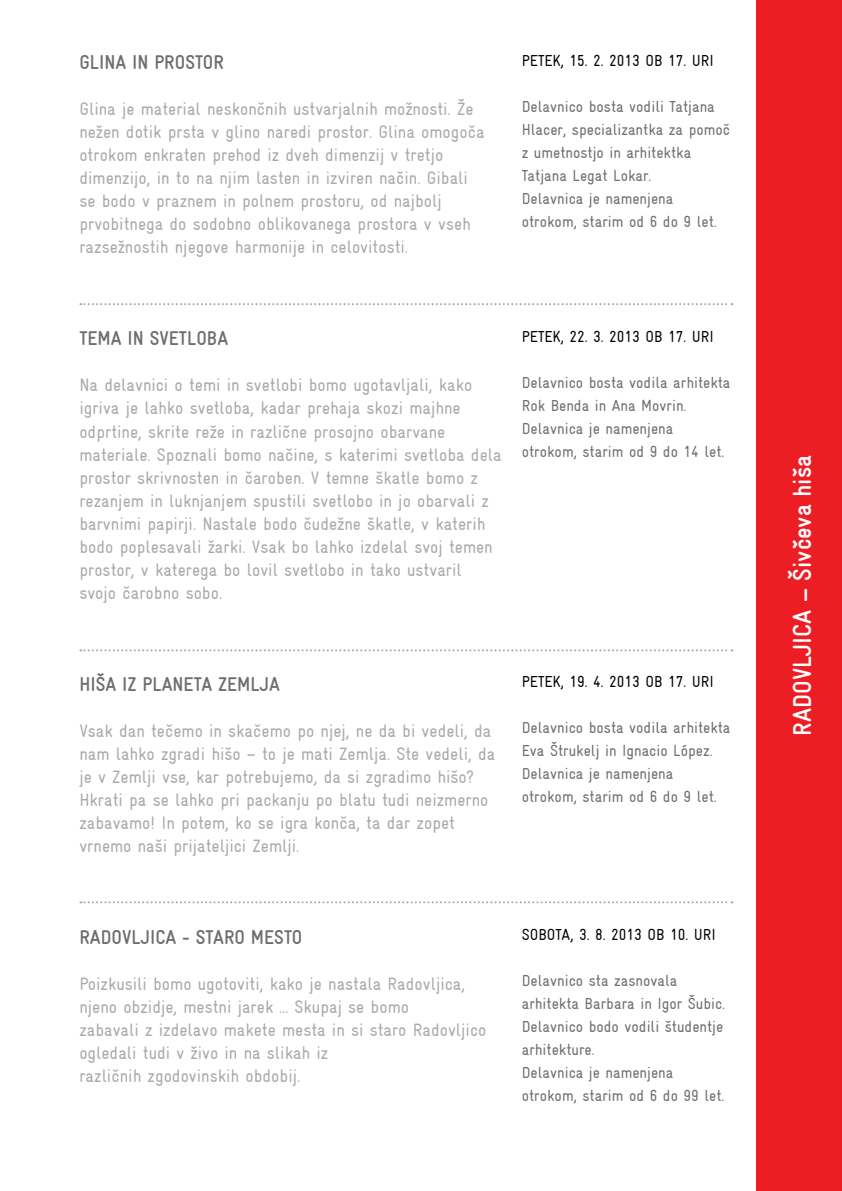
<style>
.page{position:relative;width:842px;height:1191px;background:#fff}
.page>*{position:absolute;margin:0;border:0;box-sizing:border-box;transform-origin:0 0}
.t1{font:700 26px "Gravur Condensed";color:#fff}
.t2{font:700 20px "Gravur Condensed";color:#6d6e71}
.t3{font:18px/23px "Gravur Condensed";color:#a7a9ac}
.t4{font:16px/23px "Gravur Condensed";color:#6d6e71}
.t5{font:16px "Gravur Condensed";color:#000}
</style>
<div class="page">
<div style="left:757px;top:0;width:85px;height:1191px;background:#ed1d24"></div>
<svg style="left:80px;top:649px;width:652px;height:2px"></svg>
<svg style="left:80px;top:303px;width:652px;height:2px"></svg>
<svg style="left:80px;top:901px;width:652px;height:2px"></svg>
<p class="t2" style="left:79px;top:51px;width:146px">GLINA IN PROSTOR</p>
<p class="t3" style="left:79px;top:98px;width:407px">Glina je material neskoncˇnih ustvarjalnih možnosti. Že nežen dotik prsta v glino naredi prostor. Glina omogocˇa otrokom enkraten prehod iz dveh dimenzij v tretjo dimenzijo, in to na njim lasten in izviren nacˇin. Gibali se bodo v praznem in polnem prostoru, od najbolj prvobitnega do sodobno oblikovanega prostora v vseh razsežnostih njegove harmonije in celovitosti.</p>
<p class="t5" style="left:522px;top:51px;width:178px">Petek, 15. 2. 2013 ob 17. uri</p>
<p class="t4" style="left:522px;top:95px;width:210px">Delavnico bosta vodili Tatjana<br>Hlacer, specializantka za pomocˇ z umetnostjo in arhitektka<br>Tatjana Legat Lokar.<br>Delavnica je namenjena otrokom, starim od 6 do 9 let.</p>
<p class="t2" style="left:79px;top:327px;width:150px">TEMA IN SVETLOBA</p>
<p class="t3" style="left:79px;top:374px;width:424px">Na delavnici o temi in svetlobi bomo ugotavljali, kako igriva je lahko svetloba, kadar prehaja skozi majhne odprtine, skrite reže in razlicˇne prosojno obarvane materiale. Spoznali bomo nacˇine, s katerimi svetloba dela prostor skrivnosten in cˇaroben. V temne škatle bomo z rezanjem in luknjanjem spustili svetlobo in jo obarvali z barvnimi papirji. Nastale bodo cˇudežne škatle, v katerih bodo poplesavali žarki. Vsak bo lahko izdelal svoj temen prostor, v katerega bo lovil svetlobo in tako ustvaril svojo cˇarobno sobo.</p>
<p class="t5" style="left:522px;top:327px;width:178px">Petek, 22. 3. 2013 ob 17. uri</p>
<p class="t4" style="left:522px;top:371px;width:210px">Delavnico bosta vodila arhitekta<br>Rok Benda in Ana Movrin.<br>Delavnica je namenjena otrokom, starim od 9 do 14 let.</p>
<p class="t2" style="left:79px;top:672px;width:115px">HIŠA IZ PLANETA</p>
<p class="t2" style="left:218px;top:672px;width:21px">ZEMLJA</p>
<p class="t3" style="left:79px;top:719px;width:417px">Vsak dan tecˇemo in skacˇemo po njej, ne da bi vedeli, da nam lahko zgradi hišo – to je mati Zemlja. Ste vedeli, da je v Zemlji vse, kar potrebujemo, da si zgradimo hišo?<br>Hkrati pa se lahko pri packanju po blatu tudi neizmerno zabavamo! In potem, ko se igra koncˇa, ta dar zopet vrnemo naši prijateljici Zemlji.</p>
<p class="t5" style="left:522px;top:672px;width:178px">Petek, 19. 4. 2013 ob 17. uri</p>
<p class="t4" style="left:522px;top:716px;width:210px">Delavnico bosta vodila arhitekta<br>Eva Štrukelj in Ignacio López.<br>Delavnica je namenjena otrokom, starim od 6 do 9 let.</p>
<p class="t2" style="left:79px;top:925px;width:224px">RADOVLJICA - STARO MESTO</p>
<p class="t3" style="left:79px;top:972px;width:408px">Poizkusili bomo ugotoviti, kako je nastala Radovljica, njeno obzidje, mestni jarek … Skupaj se bomo<br>zabavali z izdelavo makete mesta in si staro Radovljico ogledali tudi v živo in na slikah iz<br>razlicˇnih zgodovinskih obdobij.</p>
<p class="t5" style="left:522px;top:925px;width:180px">Sobota, 3. 8. 2013 ob 10. uri</p>
<p class="t4" style="left:522px;top:969px;width:205px">Delavnico sta zasnovala arhitekta Barbara in Igor Šubic.<br>Delavnico bodo vodili študentje arhitekture.<br>Delavnica je namenjena otrokom, starim od 6 do 99 let.</p>
<h1 class="t1" style="left:788px;top:736px;width:282px;rotate:-90deg">RADOVLJICA _ Šivcˇeva hiša</h1>
</div>
